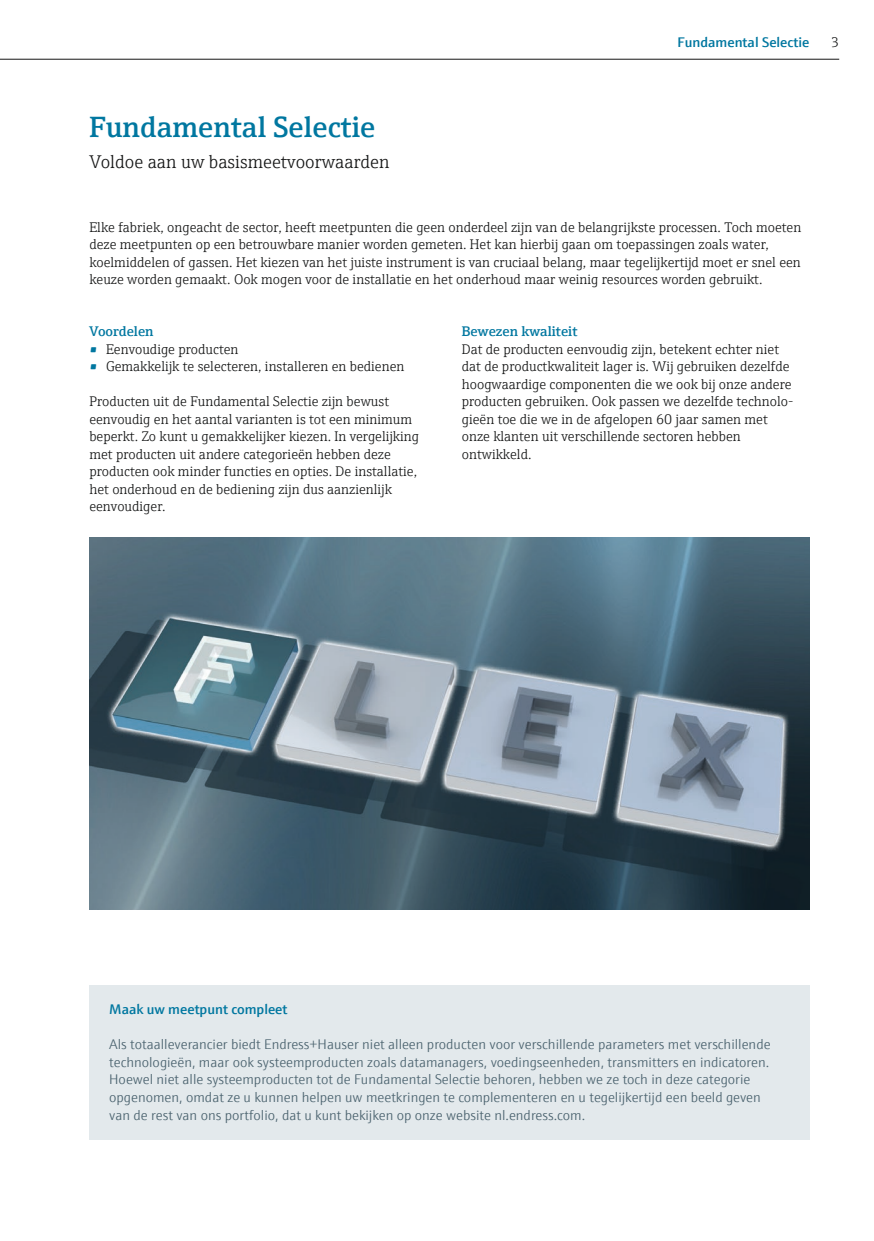
<style>
.page{position:relative;width:874px;height:1241px;background:#fff}
.page>*{position:absolute;margin:0;border:0;box-sizing:border-box;transform-origin:0 0}
.t1{font:600 29.4px "E+H Serif";color:#0077a0}
.t2{font:300 18.38px "E+H Serif";color:#151616}
.t3{font:300 14px/17.5px "E+H Serif";color:#151616}
.t4{font:300 14px/17.5px "E+H Sans";color:#4a626e}
.t5{font:600 14px "E+H Sans";color:#0077a0}
.t6{font:600 14px "E+H Serif";color:#0077a0}
.s1{font-weight:600;color:#0077a0}
</style>
<div class="page">
<hr style="left:0;top:59px;width:838px;height:1px;background:#151616">
<img style="left:89px;top:537px;width:720px;height:372px">
<div style="left:89px;top:984px;width:720px;height:155px;background:#e3e9ec"></div>
<h1 class="t1" style="left:89px;top:104px;width:287px">Fundamental Selectie</h1>
<h2 class="t2" style="left:89px;top:149px;width:301px">Voldoe aan uw basismeetvoorwaarden</h2>
<p class="t5" style="left:677px;top:31px;width:133px">Fundamental Selectie</p>
<p class="t3" style="left:830px;top:32px;width:10px">3</p>
<p class="t3" style="left:89px;top:217px;width:713px">Elke fabriek, ongeacht de sector, heeft meetpunten die geen onderdeel zijn van de belangrijkste processen. Toch moeten deze meetpunten op een betrouwbare manier worden gemeten. Het kan hierbij gaan om toepassingen zoals water, koelmiddelen of gassen. Het kiezen van het juiste instrument is van cruciaal belang, maar tegelijkertijd moet er snel een keuze worden gemaakt. Ook mogen voor de installatie en het onderhoud maar weinig resources worden gebruikt.</p>
<p class="t6" style="left:89px;top:320px;width:66px">Voordelen</p>
<p class="t3" style="left:89px;top:339px;width:151px"><span class="s1">•</span> Eenvoudige producten</p>
<p class="t3" style="left:89px;top:356px;width:316px"><span class="s1">•</span> Gemakkelijk te selecteren, installeren en bedienen</p>
<p class="t3" style="left:89px;top:391px;width:331px">Producten uit de Fundamental Selectie zijn bewust eenvoudig en het aantal varianten is tot een minimum beperkt. Zo kunt u gemakkelijker kiezen. In vergelijking met producten uit andere categorieën hebben deze producten ook minder functies en opties. De installatie, het onderhoud en de bediening zijn dus aanzienlijk eenvoudiger.</p>
<p class="t6" style="left:461px;top:320px;width:117px">Bewezen kwaliteit</p>
<p class="t3" style="left:461px;top:339px;width:333px">Dat de producten eenvoudig zijn, betekent echter niet dat de productkwaliteit lager is. Wij gebruiken dezelfde hoogwaardige componenten die we ook bij onze andere producten gebruiken. Ook passen we dezelfde technolo&shy;gieën toe die we in de afgelopen 60 jaar samen met onze klanten uit verschillende sectoren hebben ontwikkeld.</p>
<p class="t5" style="left:109px;top:998px;width:180px">Maak uw meetpunt compleet</p>
<p class="t4" style="left:109px;top:1034px;width:662px">Als totaalleverancier biedt Endress+Hauser niet alleen producten voor verschillende parameters met verschillende technologieën, maar ook systeemproducten zoals datamanagers, voedingseenheden, transmitters en indicatoren.<br>Hoewel niet alle systeemproducten tot de Fundamental Selectie behoren, hebben we ze toch in deze categorie opgenomen, omdat ze u kunnen helpen uw meetkringen te complementeren en u tegelijkertijd een beeld geven van de rest van ons portfolio, dat u kunt bekijken op onze website nl.endress.com.</p>
</div>
